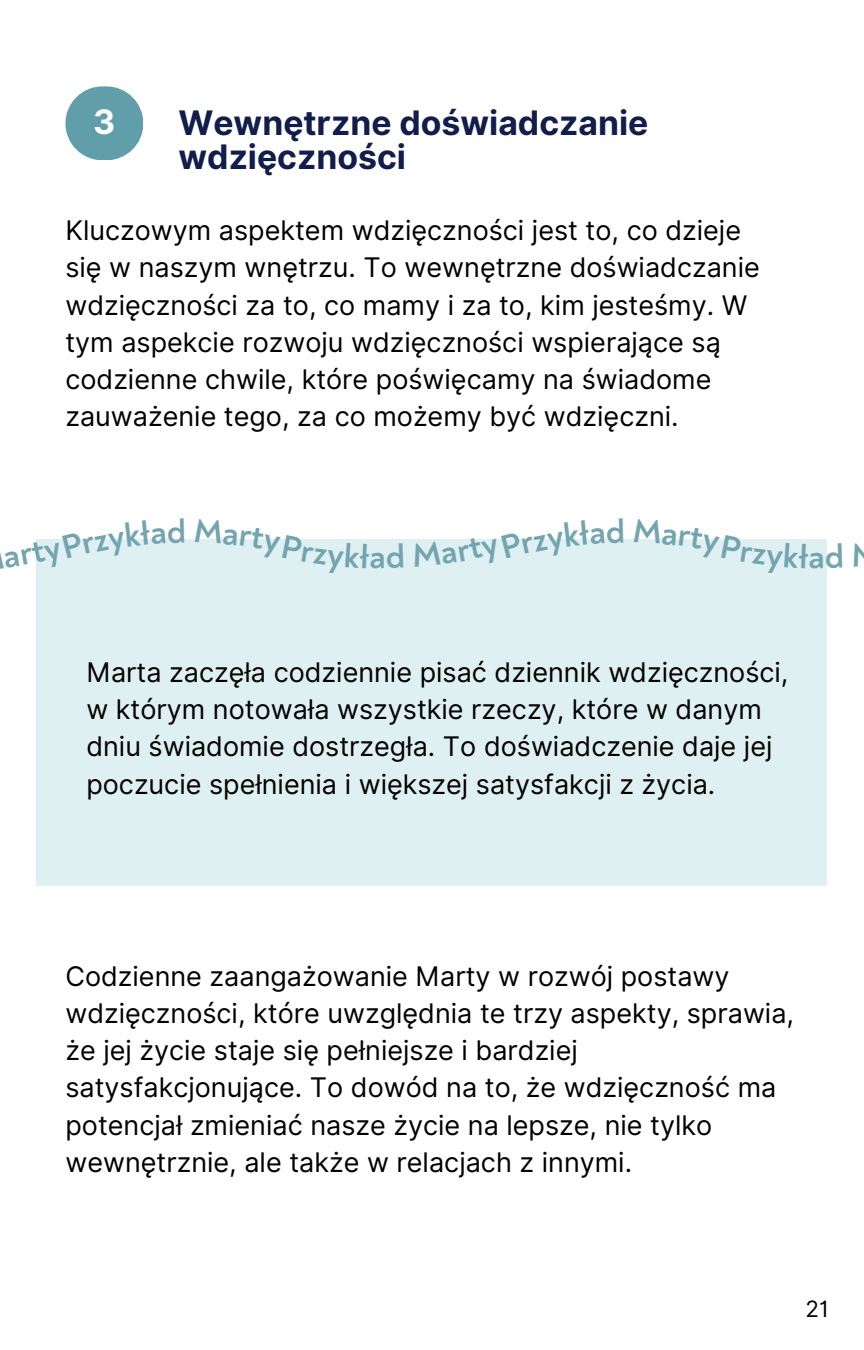
<style>
.page{position:relative;width:864px;height:1350px;background:#fff}
.page>*{position:absolute;margin:0;border:0;box-sizing:border-box;transform-origin:0 0}
.t1{font:700 33.75px/33.8px "Inter";color:#111d4a}
.t2{font:700 33.75px "Inter";color:#fff}
.t3{font:27px/37.1px "Inter";color:#000}
.t4{font:22.5px "Inter";color:#000}
</style>
<div class="page">
<div style="left:65px;top:86px;width:78px;height:74px;background:#609fa9;border-radius:37px"></div>
<div style="left:36px;top:540px;width:791px;height:346px;background:#def0f2"></div>
<svg style="left:36px;top:539px;width:148px;height:1px"></svg>
<svg style="left:195px;top:539px;width:208px;height:1px"></svg>
<svg style="left:413px;top:539px;width:210px;height:1px"></svg>
<svg style="left:634px;top:539px;width:193px;height:1px"></svg>
<p class="t2" style="left:93px;top:101px;width:24px">3</p>
<p class="t1" style="left:179px;top:106px;width:471px">Wewnętrzne doświadczanie wdzięczności</p>
<p class="t3" style="left:65px;top:212px;width:696px">Kluczowym aspektem wdzięczności jest to, co dzieje się w naszym wnętrzu. To wewnętrzne doświadczanie wdzięczności za to, co mamy i za to, kim jesteśmy. W tym aspekcie rozwoju wdzięczności wspierające są codzienne chwile, które poświęcamy na świadome zauważenie tego, za co możemy być wdzięczni.</p>
<p class="t3" style="left:86px;top:654px;width:704px">Marta zaczęła codziennie pisać dziennik wdzięczności, w którym notowała wszystkie rzeczy, które w danym dniu świadomie dostrzegła. To doświadczenie daje jej poczucie spełnienia i większej satysfakcji z życia.</p>
<p class="t3" style="left:65px;top:958px;width:730px">Codzienne zaangażowanie Marty w rozwój postawy wdzięczności, które uwzględnia te trzy aspekty, sprawia, że jej życie staje się pełniejsze i bardziej satysfakcjonujące. To dowód na to, że wdzięczność ma potencjał zmieniać nasze życie na lepsze, nie tylko wewnętrznie, ale także w relacjach z innymi.</p>
<p class="t4" style="left:805px;top:1295px;width:25px">21</p>
</div>
